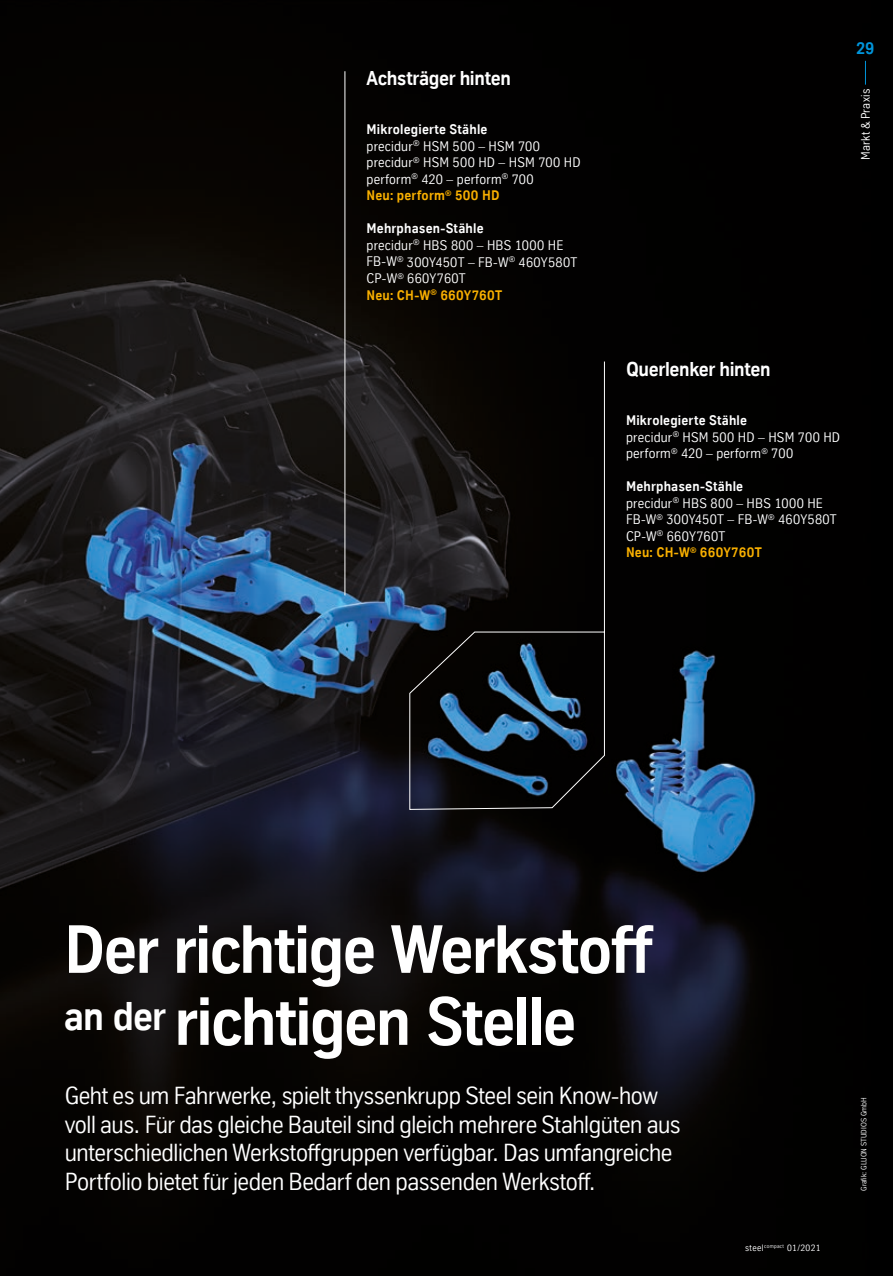
<style>
.page{position:relative;width:893px;height:1276px;background:#fff}
.page>*{position:absolute;margin:0;border:0;box-sizing:border-box;transform-origin:0 0}
.t1{font:700 66px/72px "TK Type";letter-spacing:-.025em;color:#fff}
.t2{font:24px/28.5px "TK Type";letter-spacing:-.015em;color:#fff}
.t3{font:700 19.5px "TK Type";letter-spacing:-.015em;color:#fff}
.t4{font:700 16.5px "TK Type";color:#0095db}
.t5{font:13.5px/16.5px "TK Type";letter-spacing:.015em;color:#fff}
.t6{font:12px "TK Type";letter-spacing:.025em;color:#fff}
.t7{font:9px "TK Type";letter-spacing:.045em;color:#fff}
.t8{font:7.5px "TK Type";letter-spacing:-.005em;color:#fff}
.s1{font-weight:700}
.s2{font-weight:700;color:#f9b000}
</style>
<div class="page">
<img style="left:0;top:0;width:893px;height:1276px">
<svg style="left:865px;top:61px;width:1px;height:24px"></svg>
<svg style="left:409px;top:361px;width:196px;height:449px;background:#101418"></svg>
<hr style="left:345px;top:71px;width:1px;height:524px;background:#fff">
<h3 class="t3" style="left:367px;top:67px;width:146px">Achsträger hinten</h3>
<p class="t5" style="left:367px;top:121px;width:216px"><span class="s1">Mikrolegierte Stähle<br></span>precidur<sup>®</sup> HSM 500 – HSM 700 precidur<sup>®</sup> HSM 500 HD – HSM 700 HD perform<sup>®</sup> 420 – perform<sup>®</sup> 700<br><span class="s2">Neu: perform</span><sup>®</sup> <span class="s2">500 HD</span></p>
<p class="t5" style="left:367px;top:220px;width:212px"><span class="s1">Mehrphasen-Stähle<br></span>precidur<sup>®</sup> HBS 800 – HBS 1000 HE<br>FB-W<sup>®</sup> 300Y450T – FB-W<sup>®</sup> 460Y580T<br>CP-W<sup>®</sup> 660Y760T<br><span class="s2">Neu: CH-W</span><sup>®</sup> <span class="s2">660Y760T</span></p>
<p class="t4" style="left:856px;top:39px;width:20px">29</p>
<p class="t6" style="left:859px;top:160px;width:73px;rotate:-90deg">Markt &amp; Praxis</p>
<h3 class="t3" style="left:626px;top:358px;width:146px">Querlenker hinten</h3>
<p class="t5" style="left:626px;top:412px;width:216px"><span class="s1">Mikrolegierte Stähle<br></span>precidur<sup>®</sup> HSM 500 HD – HSM 700 HD perform<sup>®</sup> 420 – perform<sup>®</sup> 700</p>
<p class="t5" style="left:626px;top:478px;width:212px"><span class="s1">Mehrphasen-Stähle<br></span>precidur<sup>®</sup> HBS 800 – HBS 1000 HE<br>FB-W<sup>®</sup> 300Y450T – FB-W<sup>®</sup> 460Y580T<br>CP-W<sup>®</sup> 660Y760T<br><span class="s2">Neu: CH-W</span><sup>®</sup> <span class="s2">660Y760T</span></p>
<h1 class="t1" style="left:64px;top:914px;width:591px">Der richtige Werkstoff <sup>an</sup> <sup>der</sup> richtigen Stelle</h1>
<p class="t2" style="left:65px;top:1081px;width:617px">Geht es um Fahrwerke, spielt thyssenkrupp Steel sein Know-how voll aus. Für das gleiche Bauteil sind gleich mehrere Stahlgüten aus unterschiedlichen Werkstoffgruppen verfügbar. Das umfangreiche Portfolio bietet für jeden Bedarf den passenden Werkstoff.</p>
<p class="t7" style="left:745px;top:1242px;width:77px">steel<sup>compact</sup> 01/2021</p>
<p class="t8" style="left:860px;top:1190px;width:95px;rotate:-90deg">Grafik: GLUON STUDIOS GmbH</p>
</div>
